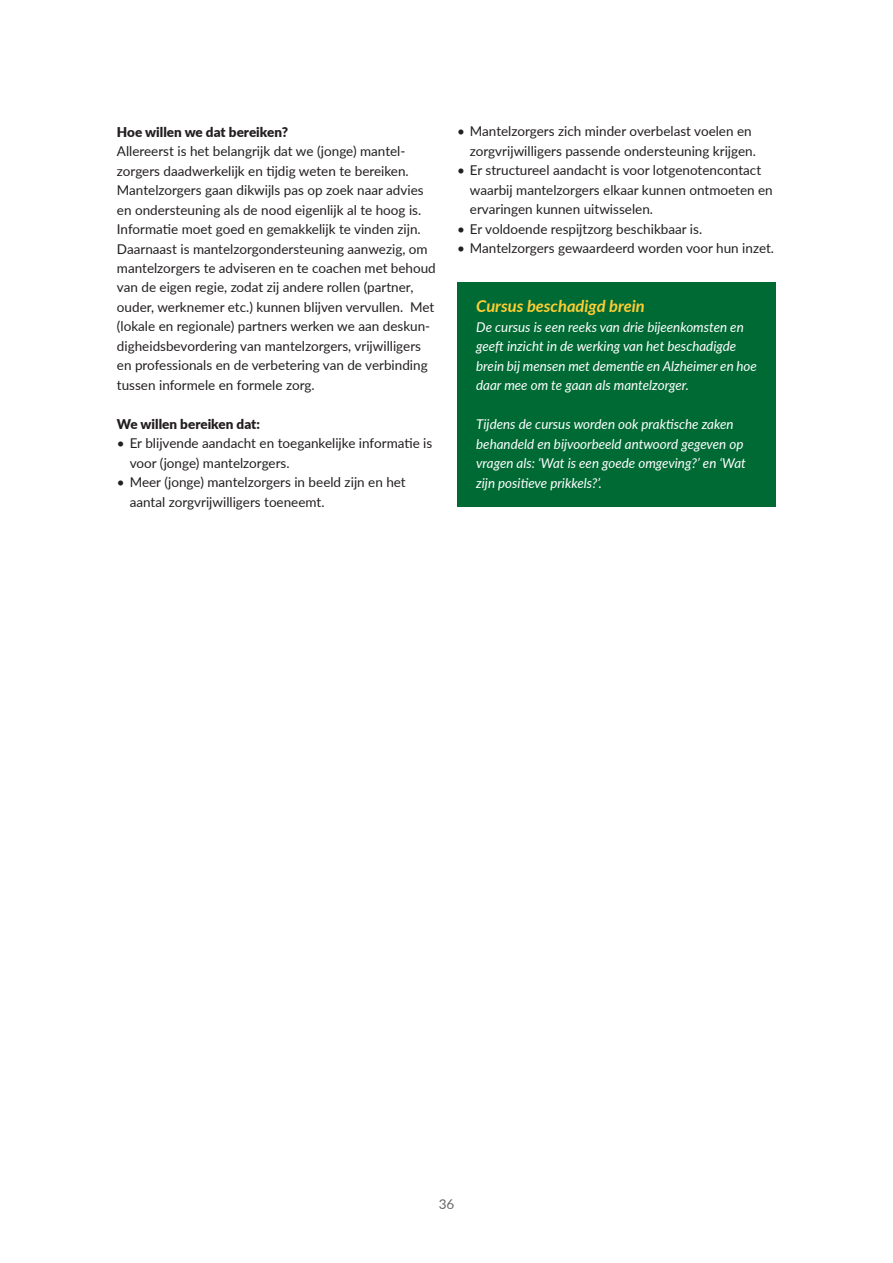
<style>
.page{position:relative;width:893px;height:1263px;background:#fff}
.page>*{position:absolute;margin:0;border:0;box-sizing:border-box;transform-origin:0 0}
.t1{font:italic 700 16.5px "Lato";color:#fecd33}
.t2{font:13.5px/19.5px "Lato";color:#231f20}
.t3{font:italic 13.5px/19.5px "Lato";color:#fff}
.t4{font:900 13.5px "Lato";color:#231f20}
.t5{font:13.5px "Lato";color:#67676a}
</style>
<div class="page">
<div style="left:457px;top:283px;width:319px;height:224px;background:#006a35"></div>
<p class="t4" style="left:117px;top:121px;width:173px">Hoe willen we dat bereiken?</p>
<p class="t2" style="left:117px;top:141px;width:320px">Allereerst is het belangrijk dat we (jonge) mantel&shy;zorgers daadwerkelijk en tijdig weten te bereiken.<br>Mantelzorgers gaan dikwijls pas op zoek naar advies en ondersteuning als de nood eigenlijk al te hoog is.<br>Informatie moet goed en gemakkelijk te vinden zijn.<br>Daarnaast is mantelzorgondersteuning aanwezig, om mantelzorgers te adviseren en te coachen met behoud van de eigen regie, zodat zij andere rollen (partner, ouder, werknemer etc.) kunnen blijven vervullen. Met (lokale en regionale) partners werken we aan deskun&shy;digheidsbevordering van mantelzorgers, vrijwilligers en professionals en de verbetering van de verbinding tussen informele en formele zorg.</p>
<p class="t4" style="left:117px;top:414px;width:145px">We willen bereiken dat:</p>
<p class="t2" style="left:130px;top:433px;width:304px;text-indent:-13px">• Er blijvende aandacht en toegankelijke informatie is voor (jonge) mantelzorgers.</p>
<p class="t2" style="left:130px;top:472px;width:278px;text-indent:-13px">• Meer (jonge) mantelzorgers in beeld zijn en het aantal zorgvrijwilligers toeneemt.</p>
<p class="t2" style="left:470px;top:121px;width:288px;text-indent:-13px">• Mantelzorgers zich minder overbelast voelen en zorgvrijwilligers passende ondersteuning krijgen.</p>
<p class="t2" style="left:470px;top:160px;width:304px;text-indent:-13px">• Er structureel aandacht is voor lotgenotencontact waarbij mantelzorgers elkaar kunnen ontmoeten en ervaringen kunnen uitwisselen.</p>
<p class="t2" style="left:457px;top:219px;width:247px">• Er voldoende respijtzorg beschikbaar is.</p>
<p class="t2" style="left:457px;top:238px;width:318px">• Mantelzorgers gewaardeerd worden voor hun inzet.</p>
<p class="t1" style="left:476px;top:294px;width:170px">Cursus beschadigd brein</p>
<p class="t3" style="left:476px;top:316px;width:282px">De cursus is een reeks van drie bijeenkomsten en geeft inzicht in de werking van het beschadigde brein bij mensen met dementie en Alzheimer en hoe daar mee om te gaan als mantelzorger.</p>
<p class="t3" style="left:476px;top:414px;width:271px">Tijdens de cursus worden ook praktische zaken behandeld en bijvoorbeeld antwoord gegeven op vragen als: ‘Wat is een goede omgeving?’ en ‘Wat zijn positieve prikkels?’.</p>
<p class="t5" style="left:439px;top:1194px;width:17px">36</p>
</div>
